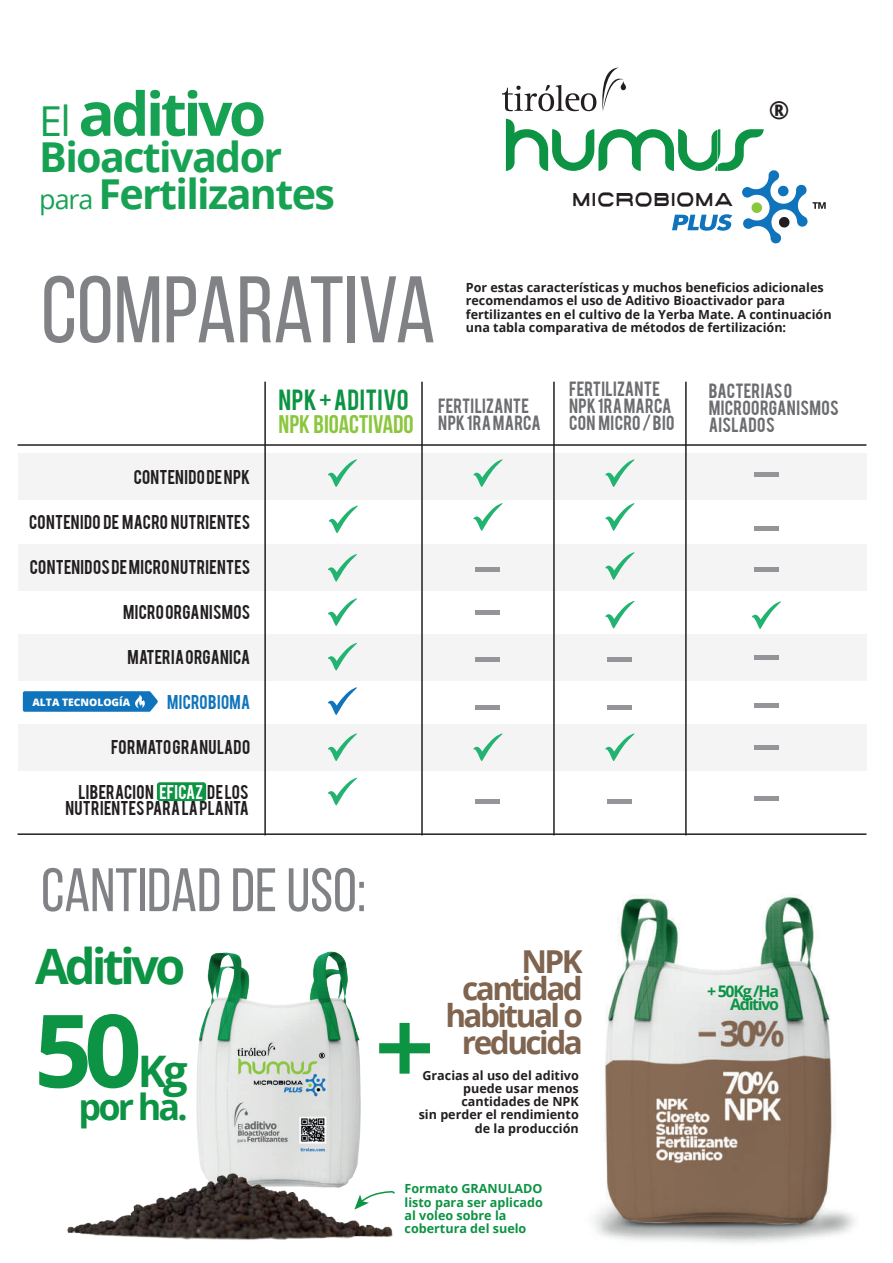
<style>
.page{position:relative;width:893px;height:1263px;background:#fff}
.page>*{position:absolute;margin:0;border:0;box-sizing:border-box;transform-origin:0 0}
.t1{font:700 101.25px "Open Sans";color:#0d9344}
.t2{font:94.35px "Bebas Neue";color:#808285}
.t3{font:61.2px "Bebas Neue";color:#808285}
.t4{font:700 60.45px "Open Sans";letter-spacing:-.06em;color:#17a253}
.t5{font:700 48.9px "Open Sans";letter-spacing:-.08em;color:#0d9344}
.t6{font:700 43.5px "Open Sans";color:#0d9344}
.t7{font:700 41.25px/36.5px "Open Sans";letter-spacing:-.04em;color:#17a253}
.t8{font:700 36px "Open Sans";color:#0d9344}
.t9{font:700 31.5px/26.8px "Open Sans";letter-spacing:-.08em;color:#7f6450;text-align:right}
.t10{font:700 25.5px "Bebas Neue";color:#8bc63e}
.t11{font:700 24.9px "Open Sans";color:#231f20}
.t12{font:22.95px "Bebas";letter-spacing:.02em;color:#0d9344}
.t13{font:18.6px "Rebork";letter-spacing:.1em;color:#231f20;scale:.81 1}
.t14{font:16.2px/17.1px "Bebas";letter-spacing:.015em;color:#6c6d70}
.t15{font:700 15.9px/13.5px "Open Sans";letter-spacing:-.08em;color:#0d9344;text-align:right}
.t16{font:15.75px/16.5px "Bebas";letter-spacing:.015em;color:#231f20;text-align:right}
.t17{font:15.75px "Bebas";letter-spacing:.025em;color:#1074bc}
.t18{font:700 12.6px/13.2px "Open Sans";color:#231f20}
.t19{font:700 12.6px/13.2px "Open Sans";color:#0d9344}
.t20{font:800 10.35px "Open Sans";color:#fff}
.s1{font-weight:400;font-size:41.25px}
.s2{font-weight:400;font-size:27px}
.s3{color:#fff}
</style>
<div class="page">
<img style="left:197px;top:951px;width:163px;height:219px">
<div style="left:18px;top:453px;width:848px;height:46px;background:#f4f4f4"></div>
<div style="left:18px;top:545px;width:848px;height:46px;background:#f4f4f4"></div>
<div style="left:18px;top:589px;width:848px;height:47px;background:#fff"></div>
<div style="left:18px;top:634px;width:848px;height:47px;background:#f4f4f4"></div>
<div style="left:18px;top:679px;width:848px;height:46px;background:#fff"></div>
<div style="left:18px;top:724px;width:848px;height:46px;background:#f4f4f4"></div>
<div style="left:18px;top:769px;width:848px;height:46px;background:#fff"></div>
<svg style="left:328px;top:459px;width:29px;height:28px"></svg>
<svg style="left:473px;top:459px;width:30px;height:28px"></svg>
<svg style="left:605px;top:459px;width:30px;height:28px"></svg>
<svg style="left:329px;top:506px;width:29px;height:27px"></svg>
<svg style="left:473px;top:503px;width:30px;height:28px"></svg>
<svg style="left:605px;top:503px;width:30px;height:28px"></svg>
<svg style="left:328px;top:554px;width:29px;height:28px"></svg>
<svg style="left:328px;top:598px;width:29px;height:28px"></svg>
<svg style="left:328px;top:643px;width:29px;height:27px"></svg>
<svg style="left:328px;top:687px;width:29px;height:28px"></svg>
<svg style="left:328px;top:733px;width:29px;height:28px"></svg>
<svg style="left:328px;top:778px;width:29px;height:27px"></svg>
<svg style="left:605px;top:601px;width:30px;height:27px"></svg>
<svg style="left:752px;top:601px;width:29px;height:28px"></svg>
<svg style="left:605px;top:552px;width:30px;height:28px"></svg>
<hr style="left:18px;top:444px;width:848px;height:2px;background:#231f20">
<hr style="left:18px;top:833px;width:848px;height:2px;background:#231f20">
<hr style="left:421px;top:382px;width:2px;height:453px;background:#231f20">
<hr style="left:264px;top:382px;width:2px;height:453px;background:#231f20">
<hr style="left:553px;top:382px;width:2px;height:453px;background:#231f20">
<hr style="left:685px;top:382px;width:2px;height:453px;background:#231f20">
<div style="left:754px;top:472px;width:24px;height:5px;background:#939598"></div>
<div style="left:754px;top:526px;width:24px;height:5px;background:#939598"></div>
<div style="left:754px;top:567px;width:24px;height:5px;background:#939598"></div>
<div style="left:476px;top:567px;width:24px;height:5px;background:#939598"></div>
<div style="left:608px;top:657px;width:24px;height:5px;background:#939598"></div>
<hr style="left:608px;top:799px;width:24px;height:4px;background:#939598">
<hr style="left:608px;top:706px;width:24px;height:4px;background:#939598">
<div style="left:476px;top:657px;width:24px;height:5px;background:#939598"></div>
<hr style="left:476px;top:610px;width:24px;height:4px;background:#939598">
<hr style="left:476px;top:799px;width:24px;height:4px;background:#939598">
<hr style="left:476px;top:706px;width:24px;height:4px;background:#939598">
<div style="left:754px;top:655px;width:24px;height:5px;background:#939598"></div>
<div style="left:754px;top:703px;width:24px;height:5px;background:#939598"></div>
<hr style="left:754px;top:745px;width:24px;height:4px;background:#939598">
<div style="left:754px;top:796px;width:24px;height:5px;background:#939598"></div>
<svg style="left:23px;top:691px;width:135px;height:21px"></svg>
<img style="left:67px;top:1170px;width:326px;height:70px">
<img style="left:594px;top:895px;width:261px;height:348px">
<svg style="left:379px;top:1023px;width:51px;height:51px"></svg>
<svg style="left:473px;top:733px;width:30px;height:28px"></svg>
<svg style="left:605px;top:733px;width:30px;height:28px"></svg>
<div style="left:157px;top:782px;width:49px;height:19px;background:#0d9344;border-radius:3px"></div>
<svg style="left:502px;top:68px;width:124px;height:44px"></svg>
<svg style="left:506px;top:119px;width:320px;height:125px"></svg>
<svg style="left:354px;top:1190px;width:41px;height:19px"></svg>
<h3 class="t4" style="left:39px;top:71px;width:228px"><span class="s1">El</span> aditivo</h3>
<h3 class="t7" style="left:39px;top:138px;width:297px">Bioactivador <span class="s2">para</span> Fertilizantes</h3>
<h2 class="t2" style="left:41px;top:259px;width:396px">COMPARATIVA</h2>
<h3 class="t13" style="left:572px;top:187px;width:199px">MICROBIOMA</h3>
<h3 class="t11" style="left:769px;top:92px;width:22px">®</h3>
<p class="t18" style="left:466px;top:281px;width:367px">Por estas características y muchos beneficios adicionales recomendamos el uso de Aditivo Bioactivador para fertilizantes en el cultivo de la Yerba Mate. A continuación una tabla comparativa de métodos de fertilización:</p>
<p class="t16" style="left:134px;top:467px;width:118px">CONTENIDO DE NPK</p>
<p class="t16" style="left:29px;top:512px;width:222px">CONTENIDO DE MACRO NUTRIENTES</p>
<p class="t16" style="left:30px;top:557px;width:222px">CONTENIDOS DE MICRO NUTRIENTES</p>
<p class="t16" style="left:123px;top:602px;width:129px">MICRO ORGANISMOS</p>
<p class="t16" style="left:128px;top:647px;width:124px">MATERIA ORGANICA</p>
<p class="t17" style="left:167px;top:690px;width:85px">MICROBIOMA</p>
<p class="t16" style="left:111px;top:737px;width:141px">FORMATO GRANULADO</p>
<p class="t16" style="left:65px;top:782px;width:185px">LIBERACION <span class="s3">EFICAZ</span> DE LOS<br>NUTRIENTES PARA LA PLANTA</p>
<p class="t20" style="left:32px;top:694px;width:99px">ALTA TECNOLOGÍA</p>
<h3 class="t12" style="left:278px;top:383px;width:132px">NPK + ADITIVO</h3>
<h3 class="t10" style="left:278px;top:410px;width:137px">NPK BIOACTIVADO</h3>
<h3 class="t3" style="left:41px;top:857px;width:327px">CANTIDAD DE USO:</h3>
<p class="t14" style="left:438px;top:396px;width:104px">FERTILIZANTE<br>NPK 1RA MARCA</p>
<p class="t14" style="left:569px;top:379px;width:107px">FERTILIZANTE<br>NPK 1RA MARCA<br>CON MICRO / BIO</p>
<h3 class="t5" style="left:35px;top:932px;width:152px">Aditivo</h3>
<h3 class="t9" style="left:445px;top:948px;width:139px">NPK cantidad habitual o reducida</h3>
<h1 class="t1" style="left:34px;top:979px;width:109px">50</h1>
<h3 class="t6" style="left:138px;top:1041px;width:51px">Kg</h3>
<p class="t18" style="left:419px;top:1068px;width:162px;text-align:right">Gracias al uso del aditivo puede usar menos cantidades de NPK<br>sin perder el rendimiento de la producción</p>
<h3 class="t8" style="left:79px;top:1082px;width:111px">por ha.</h3>
<p class="t19" style="left:405px;top:1182px;width:140px">Formato GRANULADO listo para ser aplicado al voleo sobre la cobertura del suelo</p>
<p class="t14" style="left:709px;top:381px;width:131px">BACTERIAS O<br>MICROORGANISMOS<br>AISLADOS</p>
<p class="t15" style="left:707px;top:984px;width:74px">+ 50Kg /Ha<br>Aditivo</p>
</div>
